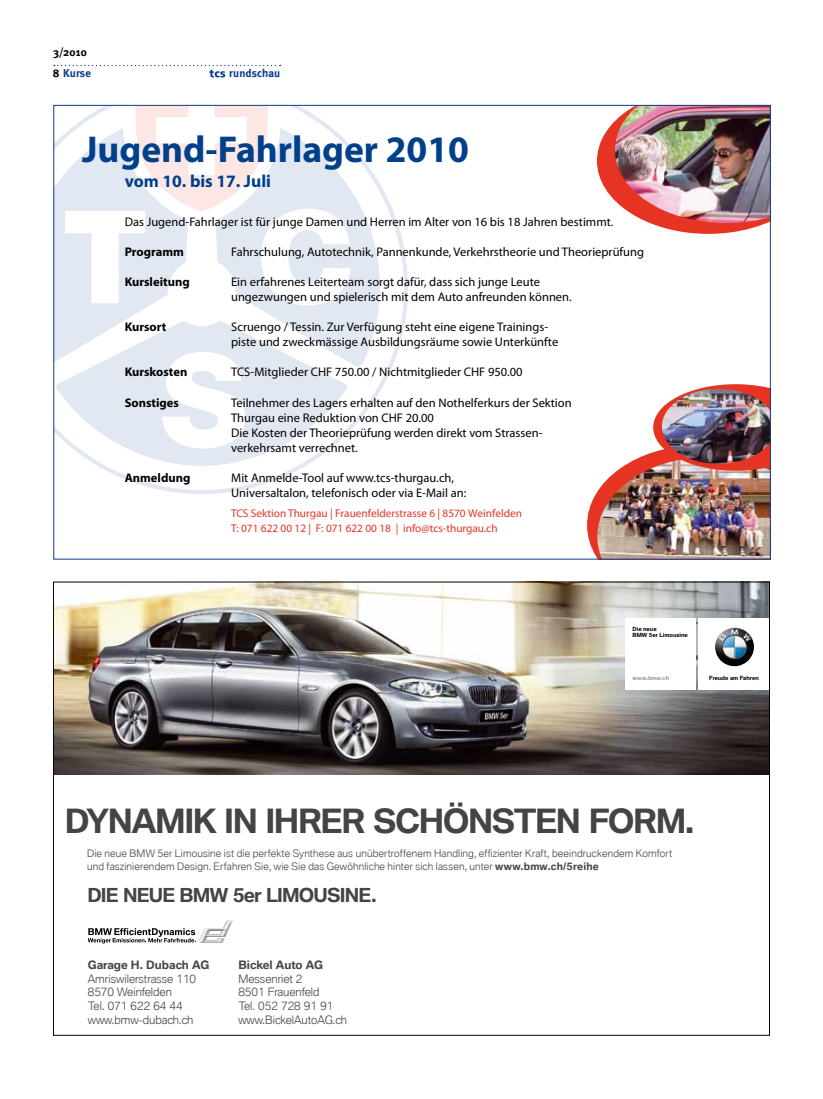
<style>
.page{position:relative;width:823px;height:1099px;background:#fff}
.page>*{position:absolute;margin:0;border:0;box-sizing:border-box;transform-origin:0 0}
.t1{font:700 37.5px "Myriad Pro";color:#00408b}
.t2{font:700 32.5px "BMW Type Global Pro";letter-spacing:-.045em;color:#454347}
.t3{font:700 18.75px "BMW Type Global Pro";letter-spacing:-.04em;color:#454347}
.t4{font:700 17.5px "Myriad Pro";color:#00408b}
.t5{font:12.5px/15px "Myriad Pro";color:#000}
.t6{font:700 12.5px "Myriad Pro";color:#000}
.t7{font:300 11.25px/13.8px "BMW Type Global Pro";color:#454347}
.t8{font:11.25px/15px "Myriad Pro";color:#e73322}
.t9{font:700 11.25px "BMW Type Global Pro";color:#454347}
.t10{font:700 11.25px/21.2px "Meta";letter-spacing:.01em;color:#000}
.t11{font:700 11.25px "Meta";letter-spacing:.01em;color:#0b3b8d}
.t12{font:300 10px/12.5px "BMW Type Global Pro";letter-spacing:.015em;color:#454347}
.t13{font:700 5.5px/6px "BMW Type Global Pro";color:#000}
.t14{font:700 5.5px "BMW Type Global Pro";color:#98989c}
.s1{color:#0b3b8d}
.s2{font-weight:700}
</style>
<div class="page">
<img style="left:55px;top:583px;width:712px;height:191px">
<div style="left:624px;top:618px;width:71px;height:71px;background:#fff"></div>
<div style="left:698px;top:618px;width:71px;height:71px;background:#fff"></div>
<img style="left:715px;top:627px;width:38px;height:39px">
<img style="left:199px;top:920px;width:34px;height:22px">
<svg style="left:88px;top:928px;width:108px;height:15px"></svg>
<img style="left:587px;top:384px;width:181px;height:173px">
<img style="left:661px;top:389px;width:107px;height:75px">
<svg style="left:597px;top:122px;width:170px;height:112px"></svg>
<img style="left:614px;top:107px;width:154px;height:116px">
<svg style="left:98px;top:185px;width:310px;height:309px"></svg>
<svg style="left:72px;top:448px;width:275px;height:18px"></svg>
<svg style="left:350px;top:145px;width:30px;height:222px;fill:#e1e8f1"></svg>
<svg style="left:55px;top:107px;width:295px;height:341px"></svg>
<svg style="left:54px;top:65px;width:226px;height:12px"></svg>
<p class="t10" style="left:53px;top:41px;width:39px">3/2010<br>8 <span class="s1">Kurse</span></p>
<p class="t11" style="left:229px;top:67px;width:53px">rundschau</p>
<h1 class="t1" style="left:82px;top:125px;width:388px">Jugend-Fahrlager 2010</h1>
<h3 class="t4" style="left:125px;top:169px;width:148px">vom 10. bis 17. Juli</h3>
<p class="t5" style="left:125px;top:214px;width:490px">Das Jugend-Fahrlager ist für junge Damen und Herren im Alter von 16 bis 18 Jahren bestimmt.</p>
<p class="t6" style="left:125px;top:244px;width:61px">Programm</p>
<p class="t5" style="left:231px;top:244px;width:414px">Fahrschulung, Autotechnik, Pannenkunde, Verkehrstheorie und Theorieprüfung</p>
<p class="t6" style="left:125px;top:274px;width:66px">Kursleitung</p>
<p class="t5" style="left:231px;top:274px;width:342px">Ein erfahrenes Leiterteam sorgt dafür, dass sich junge Leute ungezwungen und spielerisch mit dem Auto anfreunden können.</p>
<p class="t6" style="left:125px;top:319px;width:43px">Kursort</p>
<p class="t5" style="left:231px;top:319px;width:328px">Scruengo / Tessin. Zur Verfügung steht eine eigene Trainings&shy;piste und zweckmässige Ausbildungsräume sowie Unterkünfte</p>
<p class="t6" style="left:125px;top:364px;width:64px">Kurskosten</p>
<p class="t5" style="left:231px;top:364px;width:293px">TCS-Mitglieder CHF 750.00 / Nichtmitglieder CHF 950.00</p>
<p class="t6" style="left:125px;top:394px;width:56px">Sonstiges</p>
<p class="t5" style="left:231px;top:394px;width:342px">Teilnehmer des Lagers erhalten auf den Nothelferkurs der Sektion Thurgau eine Reduktion von CHF 20.00<br>Die Kosten der Theorieprüfung werden direkt vom Strassen&shy;verkehrsamt verrechnet.</p>
<p class="t6" style="left:125px;top:469px;width:67px">Anmeldung</p>
<p class="t5" style="left:231px;top:470px;width:236px">Mit Anmelde-Tool auf www.tcs-thurgau.ch,<br>Universaltalon, telefonisch oder via E-Mail an:</p>
<p class="t8" style="left:231px;top:505px;width:292px">TCS Sektion Thurgau | Frauenfelderstrasse 6 | 8570 Weinfelden<br>T: 071 622 00 12 | F: 071 622 00 18 | info@tcs-thurgau.ch</p>
<p class="t13" style="left:632px;top:626px;width:57px">Die neue<br>BMW 5er Limousine</p>
<p class="t14" style="left:632px;top:674px;width:38px">www.bmw.ch</p>
<p class="t13" style="left:708px;top:675px;width:51px">Freude am Fahren</p>
<h2 class="t2" style="left:65px;top:802px;width:631px">DYNAMIK IN IHRER SCHÖNSTEN FORM.</h2>
<p class="t12" style="left:87px;top:847px;width:586px">Die neue BMW 5er Limousine ist die perfekte Synthese aus unübertroffenem Handling, effizienter Kraft, beeindruckendem Komfort und faszinierendem Design. Erfahren Sie, wie Sie das Gewöhnliche hinter sich lassen, unter <span class="s2">www.bmw.ch/5reihe</span></p>
<h3 class="t3" style="left:87px;top:884px;width:290px">DIE NEUE BMW 5er LIMOUSINE.</h3>
<p class="t9" style="left:88px;top:958px;width:123px">Garage H. Dubach AG</p>
<p class="t7" style="left:88px;top:972px;width:110px">Amriswilerstrasse 110<br>8570 Weinfelden<br>Tel. 071 622 64 44 www.bmw-dubach.ch</p>
<p class="t9" style="left:238px;top:958px;width:86px">Bickel Auto AG</p>
<p class="t7" style="left:238px;top:972px;width:110px">Messenriet 2<br>8501 Frauenfeld<br>Tel. 052 728 91 91 www.BickelAutoAG.ch</p>
</div>
